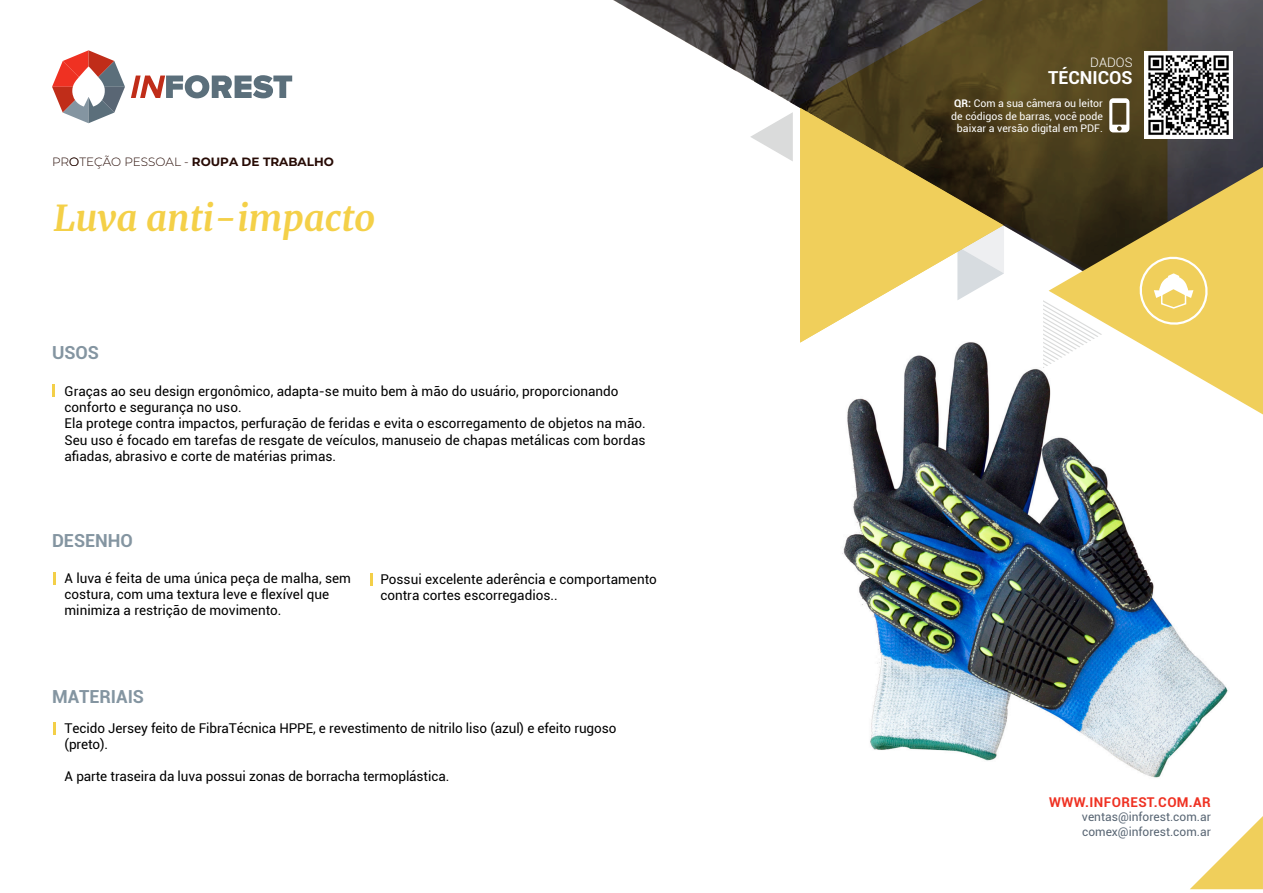
<style>
.page{position:relative;width:1263px;height:893px;background:#fff}
.page>*{position:absolute;margin:0;border:0;box-sizing:border-box;transform-origin:0 0}
.t1{font:italic 700 36px "Merriweather";color:#f4d048}
.t2{font:700 18px "Roboto";color:#8495a1}
.t3{font:700 18px "Roboto";color:#fff}
.t4{font:13.5px/16.2px "Roboto";color:#000}
.t5{font:13.5px/16.2px "Roboto";color:#010000}
.t6{font:700 13.5px "Roboto";letter-spacing:.03em;color:#ef3122}
.t7{font:300 13.05px "Roboto";color:#fff}
.t8{font:12px/15px "Roboto";color:#596674}
.t9{font:300 12px "Montserrat";color:#270b05}
.t10{font:10.5px/12.6px "Roboto";color:#fff;text-align:center}
.s1{font-weight:700}
</style>
<div class="page">
<img style="left:842px;top:375px;width:421px;height:515px">
<svg style="left:613px;top:0;width:650px;height:375px"></svg>
<svg style="left:1190px;top:816px;width:73px;height:73px"></svg>
<svg style="left:800px;top:0;width:367px;height:343px;background:#5d5337"></svg>
<svg style="left:750px;top:112px;width:43px;height:49px"></svg>
<svg style="left:1043px;top:300px;width:6px;height:68px"></svg>
<svg style="left:131px;top:75px;width:161px;height:23px"></svg>
<svg style="left:52px;top:50px;width:73px;height:73px"></svg>
<svg style="left:1049px;top:167px;width:214px;height:247px"></svg>
<svg style="left:1136px;top:253px;width:75px;height:75px;background:#f2d778"></svg>
<svg style="left:52px;top:384px;width:2px;height:13px"></svg>
<svg style="left:53px;top:573px;width:2px;height:12px"></svg>
<svg style="left:371px;top:573px;width:2px;height:13px"></svg>
<svg style="left:53px;top:722px;width:2px;height:13px"></svg>
<svg style="left:800px;top:108px;width:203px;height:235px;fill:#f0cf5b"></svg>
<svg style="left:1109px;top:98px;width:20px;height:34px"></svg>
<img style="left:1144px;top:51px;width:88px;height:87px">
<p class="t9" style="left:52px;top:153px;width:283px">PR TEÇÃO PESSOAL - <span class="s1">ROUPA DE TRABALHO</span></p>
<p class="t9" style="left:69px;top:153px;width:12px">O</p>
<h1 class="t1" style="left:54px;top:193px;width:323px">Luva anti-impacto</h1>
<h2 class="t2" style="left:52px;top:340px;width:48px">USOS</h2>
<p class="t4" style="left:65px;top:383px;width:583px">Graças ao seu design ergonômico, adapta-se muito bem à mão do usuário, proporcionando conforto e segurança no uso.<br>Ela protege contra impactos, perfuração de feridas e evita o escorregamento de objetos na mão.<br>Seu uso é focado em tarefas de resgate de veículos, manuseio de chapas metálicas com bordas afiadas, abrasivo e corte de matérias primas.</p>
<h2 class="t2" style="left:52px;top:528px;width:82px">DESENHO</h2>
<p class="t4" style="left:64px;top:569px;width:288px">A luva é feita de uma única peça de malha, sem costura, com uma textura leve e flexível que minimiza a restrição de movimento.</p>
<p class="t5" style="left:380px;top:571px;width:278px">Possui excelente aderência e comportamento contra cortes escorregadios..</p>
<h2 class="t2" style="left:52px;top:683px;width:94px">MATERIAIS</h2>
<p class="t4" style="left:65px;top:719px;width:553px">Tecido Jersey feito de FibraTécnica HPPE, e revestimento de nitrilo liso (azul) e efeito rugoso (preto).</p>
<p class="t4" style="left:65px;top:768px;width:386px">A parte traseira da luva possui zonas de borracha termoplástica.</p>
<p class="t7" style="left:1090px;top:53px;width:44px">DADOS</p>
<h2 class="t3" style="left:1048px;top:65px;width:86px">TÉCNICOS</h2>
<p class="t10" style="left:951px;top:97px;width:153px"><span class="s1">QR:</span> Com a sua câmera ou leitor de códigos de barras, você pode baixar a versão digital em PDF.</p>
<p class="t6" style="left:1049px;top:793px;width:163px">WWW.INFOREST.COM.AR</p>
<p class="t8" style="left:1082px;top:809px;width:130px">ventas@inforest.com.ar comex@inforest.com.ar</p>
</div>
